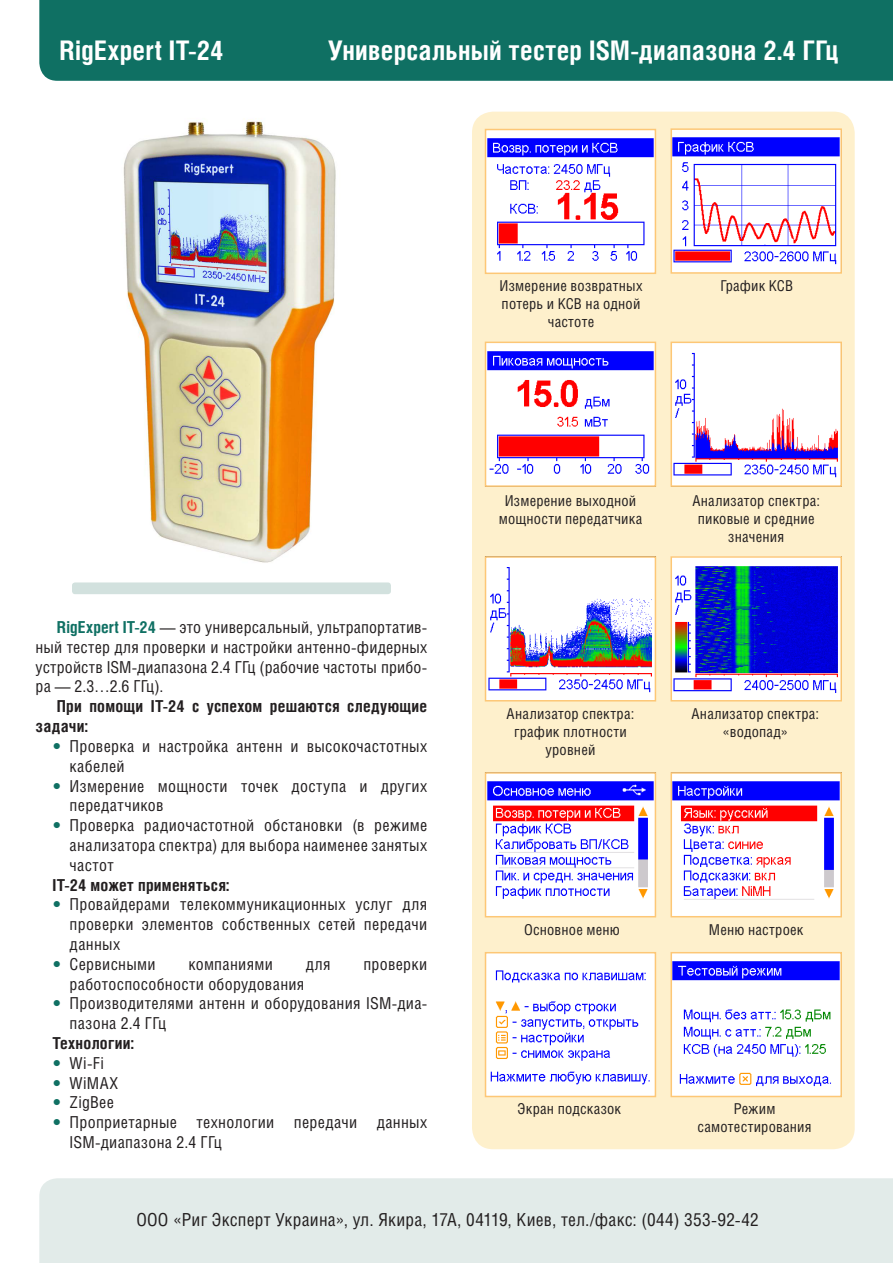
<style>
.page{position:relative;width:893px;height:1263px;background:#fff}
.page>*{position:absolute;margin:0;border:0;box-sizing:border-box;transform-origin:0 0}
.t1{font:700 27px "Helios Cond";letter-spacing:.01em;color:#fff}
.t2{font:18px "Helios Cond";letter-spacing:.015em;color:#231f20}
.t3{font:16.5px/19.8px "Helios Cond";letter-spacing:.02em;color:#231f20}
.t4{font:700 16.5px/19.8px "Helios Cond";letter-spacing:.015em;color:#231f20}
.t5{font:15px/18px "Helios Cond";letter-spacing:.015em;color:#231f20;text-align:center}
.s1{font-weight:700;color:#0f7063}
</style>
<div class="page">
<div style="left:39px;top:0;width:854px;height:81px;background:#0f7063"></div>
<div style="left:39px;top:1178px;width:854px;height:85px;background:#e2ebe9"></div>
<div style="left:72px;top:582px;width:319px;height:12px;background:#d2e1de;border-radius:3px"></div>
<div style="left:472px;top:112px;width:383px;height:1037px;background:#fef0cc;border-radius:21px"></div>
<img style="left:123px;top:121px;width:213px;height:442px">
<img style="left:488px;top:132px;width:165px;height:139px">
<div style="left:485px;top:129px;width:171px;height:145px;border:2px solid #fdc776"></div>
<img style="left:673px;top:131px;width:166px;height:140px">
<div style="left:670px;top:128px;width:172px;height:146px;border:2px solid #fdc776"></div>
<img style="left:488px;top:345px;width:165px;height:139px">
<div style="left:485px;top:342px;width:171px;height:145px;border:2px solid #fdc776"></div>
<img style="left:673px;top:345px;width:166px;height:139px">
<div style="left:670px;top:342px;width:172px;height:145px;border:2px solid #fdc776"></div>
<img style="left:488px;top:559px;width:165px;height:139px">
<div style="left:485px;top:556px;width:171px;height:145px;border:2px solid #fdc776"></div>
<img style="left:672px;top:558px;width:168px;height:141px">
<div style="left:670px;top:556px;width:172px;height:145px;border:1px solid #fdc776"></div>
<img style="left:488px;top:775px;width:165px;height:139px">
<div style="left:485px;top:772px;width:171px;height:145px;border:2px solid #fdc776"></div>
<img style="left:673px;top:775px;width:166px;height:139px">
<div style="left:670px;top:772px;width:172px;height:145px;border:2px solid #fdc776"></div>
<img style="left:488px;top:955px;width:165px;height:139px">
<div style="left:485px;top:952px;width:171px;height:145px;border:2px solid #fdc776"></div>
<img style="left:673px;top:955px;width:166px;height:139px">
<div style="left:670px;top:952px;width:172px;height:145px;border:2px solid #fdc776"></div>
<h1 class="t1" style="left:60px;top:34px;width:165px">RigExpert IT-24</h1>
<h1 class="t1" style="left:328px;top:34px;width:512px">Универсальный тестер ISM-диапазона 2.4 ГГц</h1>
<p class="t5" style="left:500px;top:276px;width:144px">Измерение возвратных потерь и КСВ на одной частоте</p>
<p class="t5" style="left:721px;top:276px;width:74px">График КСВ</p>
<p class="t3" style="left:36px;top:617px;width:393px;text-align:justify;text-indent:21px"><span class="s1">RigExpert IT-24</span> — это универсальный, ультрапортатив&shy;ный тестер для проверки и настройки антенно-фидерных устройств ISM-диапазона 2.4 ГГц (рабочие частоты прибо&shy;ра — 2.3…2.6 ГГц).</p>
<p class="t4" style="left:36px;top:696px;width:393px;text-indent:21px">При помощи IT-24 с успехом решаются следующие задачи:</p>
<p class="t3" style="left:70px;top:736px;width:359px;text-indent:-17px"><span class="s1">•</span> Проверка и настройка антенн и высокочастотных кабелей</p>
<p class="t3" style="left:70px;top:775px;width:359px;text-indent:-17px"><span class="s1">•</span> Измерение мощности точек доступа и других передатчиков</p>
<p class="t3" style="left:70px;top:815px;width:359px;text-align:justify;text-indent:-17px"><span class="s1">•</span> Проверка радиочастотной обстановки (в режиме анализатора спектра) для выбора наименее занятых частот</p>
<p class="t4" style="left:53px;top:874px;width:178px">IT-24 может применяться:</p>
<p class="t3" style="left:70px;top:894px;width:359px;text-align:justify;text-indent:-17px"><span class="s1">•</span> Провайдерами телекоммуникационных услуг для проверки элементов собственных сетей передачи данных</p>
<p class="t3" style="left:53px;top:954px;width:104px"><span class="s1">•</span> Сервисными</p>
<p class="t3" style="left:188px;top:954px;width:86px">компаниями</p>
<p class="t3" style="left:306px;top:954px;width:26px">для</p>
<p class="t3" style="left:363px;top:954px;width:65px">проверки</p>
<p class="t3" style="left:70px;top:973px;width:236px">работоспособности оборудования</p>
<p class="t3" style="left:70px;top:993px;width:358px;text-indent:-17px"><span class="s1">•</span> Производителями антенн и оборудования ISM-диа&shy;пазона 2.4 ГГц</p>
<p class="t4" style="left:53px;top:1033px;width:83px">Технологии:</p>
<p class="t3" style="left:53px;top:1053px;width:53px"><span class="s1">•</span> Wi-Fi</p>
<p class="t3" style="left:53px;top:1072px;width:67px"><span class="s1">•</span> WiMAX</p>
<p class="t3" style="left:53px;top:1092px;width:63px"><span class="s1">•</span> ZigBee</p>
<p class="t3" style="left:70px;top:1112px;width:359px;text-indent:-17px"><span class="s1">•</span> Проприетарные технологии передачи данных<br>ISM-диапазона 2.4 ГГц</p>
<p class="t5" style="left:499px;top:491px;width:145px">Измерение выходной мощности передатчика</p>
<p class="t5" style="left:692px;top:491px;width:129px">Анализатор спектра: пиковые и средние значения</p>
<p class="t5" style="left:507px;top:704px;width:129px">Анализатор спектра: график плотности уровней</p>
<p class="t5" style="left:691px;top:704px;width:129px">Анализатор спектра: «водопад»</p>
<p class="t5" style="left:524px;top:921px;width:97px">Основное меню</p>
<p class="t5" style="left:709px;top:921px;width:96px">Меню настроек</p>
<p class="t5" style="left:518px;top:1099px;width:105px">Экран подсказок</p>
<p class="t5" style="left:698px;top:1099px;width:116px">Режим самотестирования</p>
<p class="t2" style="left:136px;top:1208px;width:624px">ООО «Риг Эксперт Украина», ул. Якира, 17А, 04119, Киев, тел./факс: (044) 353-92-42</p>
</div>
